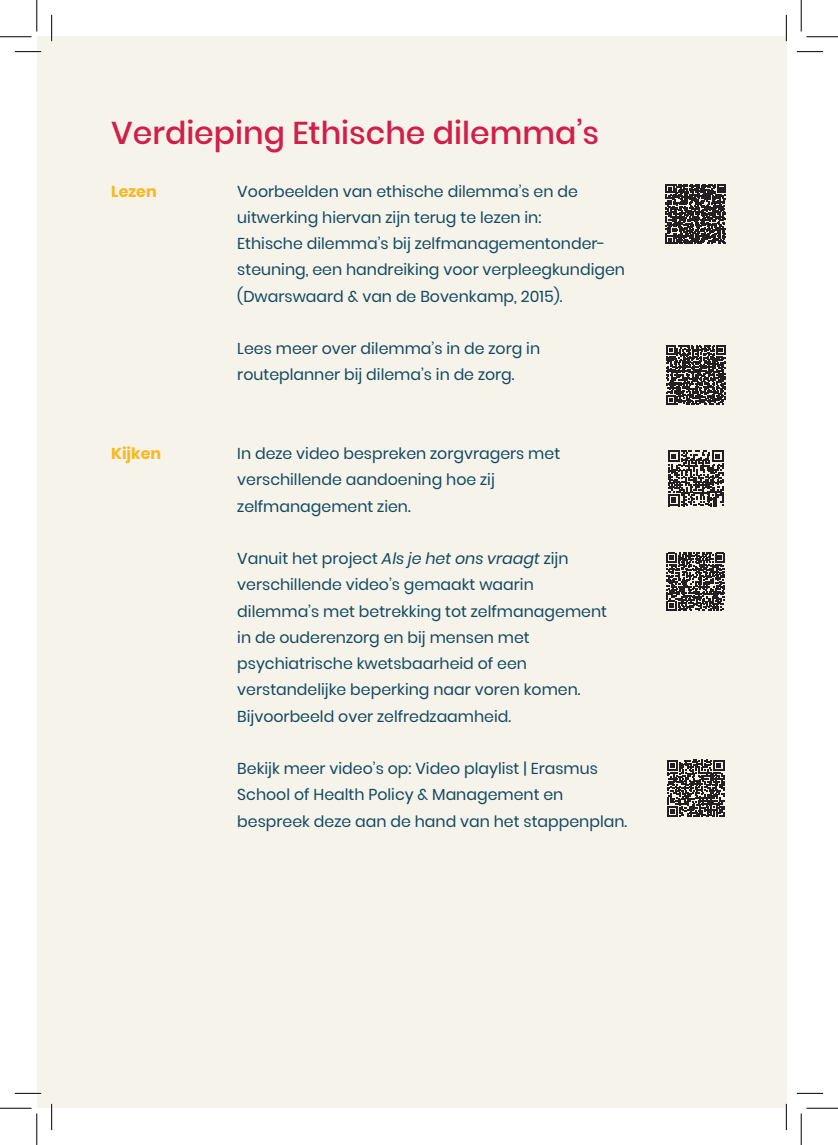
<style>
.page{position:relative;width:838px;height:1145px;background:#fff}
.page>*{position:absolute;margin:0;border:0;box-sizing:border-box;transform-origin:0 0}
.t1{font:500 31.5px "Poppins";color:#d21d4d}
.t2{font:15.75px "Poppins";color:#12485f}
.t3{font:700 15.75px "Poppins";color:#fab81f}
.s1{font-style:italic}
</style>
<div class="page">
<div style="left:37px;top:37px;width:749px;height:1071px;background:#f5f3ea"></div>
<svg style="left:665px;top:184px;width:60px;height:60px"></svg>
<svg style="left:666px;top:345px;width:59px;height:59px"></svg>
<svg style="left:668px;top:450px;width:55px;height:56px"></svg>
<svg style="left:666px;top:553px;width:58px;height:58px"></svg>
<svg style="left:667px;top:760px;width:57px;height:57px"></svg>
<hr style="left:15px;top:51px;width:26px;height:2px;background:#fff">
<hr style="left:15px;top:1092px;width:26px;height:2px;background:#fff">
<hr style="left:51px;top:15px;width:2px;height:26px;background:#fff">
<hr style="left:51px;top:1104px;width:2px;height:26px;background:#fff">
<hr style="left:785px;top:15px;width:2px;height:26px;background:#fff">
<hr style="left:785px;top:1104px;width:2px;height:26px;background:#fff">
<svg style="left:15px;top:51px;width:26px;height:1px"></svg>
<svg style="left:796px;top:51px;width:27px;height:1px"></svg>
<svg style="left:15px;top:1093px;width:26px;height:1px"></svg>
<svg style="left:796px;top:1093px;width:27px;height:1px"></svg>
<svg style="left:51px;top:15px;width:1px;height:26px"></svg>
<svg style="left:51px;top:1104px;width:1px;height:26px"></svg>
<svg style="left:786px;top:15px;width:1px;height:26px"></svg>
<svg style="left:786px;top:1104px;width:1px;height:26px"></svg>
<hr style="left:0;top:36px;width:32px;height:1px;background:#000">
<hr style="left:806px;top:36px;width:31px;height:1px;background:#000">
<hr style="left:0;top:1108px;width:32px;height:1px;background:#000">
<hr style="left:806px;top:1108px;width:31px;height:1px;background:#000">
<hr style="left:36px;top:0;width:1px;height:31px;background:#000">
<hr style="left:36px;top:1113px;width:1px;height:32px;background:#000">
<hr style="left:800px;top:0;width:1px;height:31px;background:#000">
<hr style="left:800px;top:1113px;width:1px;height:32px;background:#000">
<p class="t1" style="left:111px;top:115px;width:489px">Verdieping Ethische dilemma’s</p>
<p class="t3" style="left:111px;top:182px;width:47px">Lezen</p>
<p class="t2" style="left:237px;top:182px;width:342px">Voorbeelden van ethische dilemma’s en de</p>
<p class="t2" style="left:237px;top:208px;width:305px">uitwerking hiervan zijn terug te lezen in:</p>
<p class="t2" style="left:237px;top:235px;width:370px">Ethische dilemma’s bij zelfmanagementonder-</p>
<p class="t2" style="left:237px;top:261px;width:389px">steuning, een handreiking voor verpleegkundigen</p>
<p class="t2" style="left:237px;top:287px;width:326px">(Dwarswaard &amp; van de Bovenkamp, 2015).</p>
<p class="t2" style="left:237px;top:340px;width:304px">Lees meer over dilemma’s in de zorg in</p>
<p class="t2" style="left:237px;top:366px;width:279px">routeplanner bij dilema’s in de zorg.</p>
<p class="t3" style="left:111px;top:445px;width:51px">Kijken</p>
<p class="t2" style="left:237px;top:445px;width:324px">In deze video bespreken zorgvragers met</p>
<p class="t2" style="left:237px;top:471px;width:259px">verschillende aandoening hoe zij</p>
<p class="t2" style="left:237px;top:497px;width:175px">zelfmanagement zien.</p>
<p class="t2" style="left:237px;top:550px;width:333px">Vanuit het project <span class="s1">Als je het ons vraagt</span> zijn</p>
<p class="t2" style="left:237px;top:576px;width:298px">verschillende video’s gemaakt waarin</p>
<p class="t2" style="left:237px;top:602px;width:371px">dilemma’s met betrekking tot zelfmanagement</p>
<p class="t2" style="left:237px;top:628px;width:294px">in de ouderenzorg en bij mensen met</p>
<p class="t2" style="left:237px;top:655px;width:291px">psychiatrische kwetsbaarheid of een</p>
<p class="t2" style="left:237px;top:681px;width:345px">verstandelijke beperking naar voren komen.</p>
<p class="t2" style="left:237px;top:707px;width:275px">Bijvoorbeeld over zelfredzaamheid.</p>
<p class="t2" style="left:237px;top:760px;width:362px">Bekijk meer video’s op: Video playlist | Erasmus</p>
<p class="t2" style="left:237px;top:786px;width:327px">School of Health Policy &amp; Management en</p>
<p class="t2" style="left:237px;top:812px;width:391px">bespreek deze aan de hand van het stappenplan.</p>
</div>
